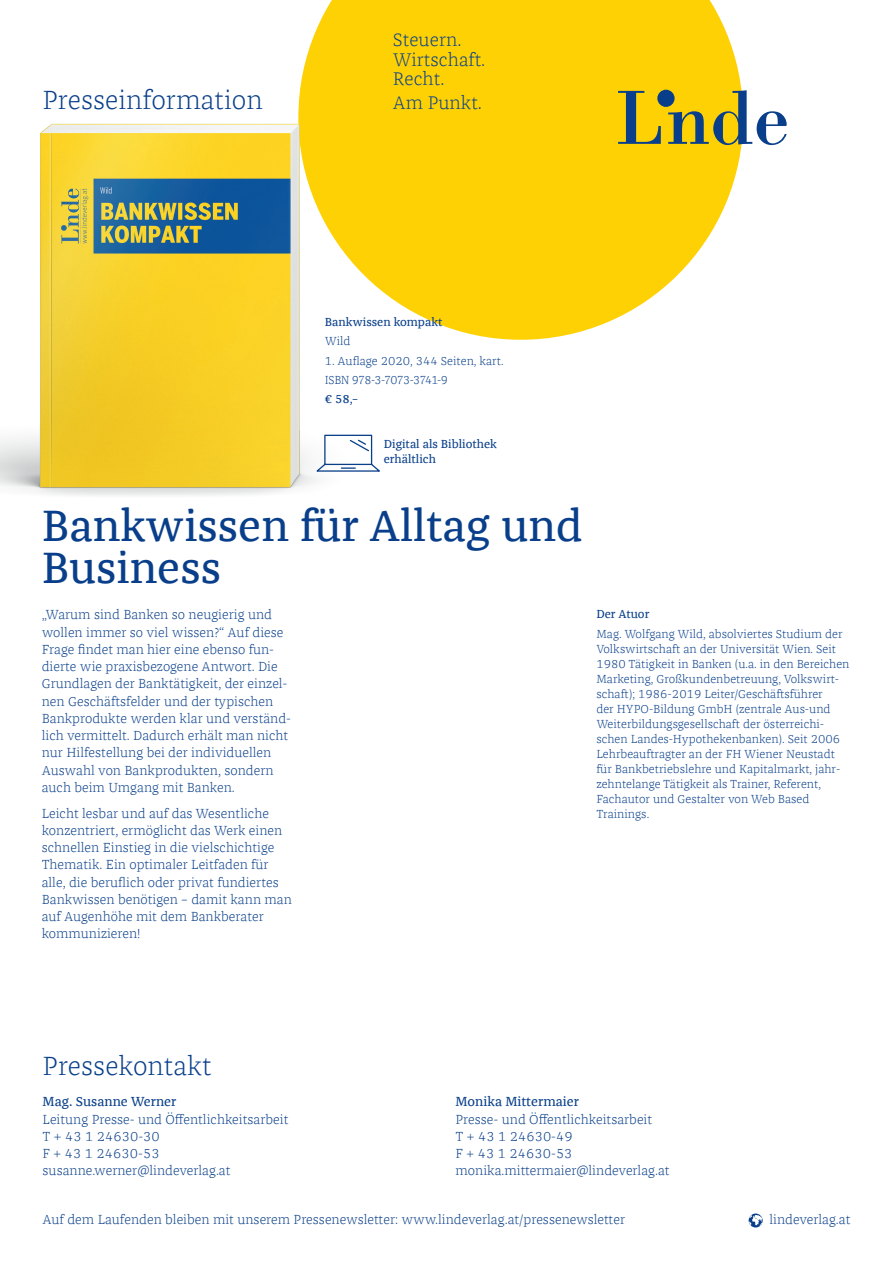
<style>
.page{position:relative;width:893px;height:1263px;background:#fff}
.page>*{position:absolute;margin:0;border:0;box-sizing:border-box;transform-origin:0 0}
.Headline{font:45px/42px "Franziska Offc Pro";color:#093f8a}
.Headline-2{font:300 27px "Franziska Offc Pro";color:#093f8a}
.t1{font:300 18.75px/19.5px "Franziska Offc Pro";color:#093f8a}
.Fließtext{font:300 13.5px/17.2px "Franziska Offc Pro";color:#093f8a}
.Autorentext_bibiogra{font:300 12px/15px "Franziska Offc Pro";color:#093f8a}
.Autorentext_bibiogra-2{font:12px/14.4px "Franziska Offc Pro";color:#093f8a}
.Autorentext_bibiogra-3{font:300 12px "Franziska Offc Pro";letter-spacing:-.06em;color:#093f8a;scale:.96 1}
.s1{font-weight:400}
</style>
<div class="page">
<svg style="left:299px;top:0;width:443px;height:340px;background:#fed725"></svg>
<svg style="left:618px;top:91px;width:43px;height:53px;background:#b0a22f"></svg>
<svg style="left:668px;top:90px;width:119px;height:55px"></svg>
<div style="left:657px;top:90px;width:18px;height:17px;background:#093f8a;border-radius:50%"></div>
<svg style="left:749px;top:1213px;width:14px;height:14px"></svg>
<img style="left:0;top:100px;width:499px;height:396px">
<p class="Headline-2" style="left:43px;top:83px;width:222px">Presseinformation</p>
<p class="t1" style="left:393px;top:30px;width:94px">Steuern.<br>Wirtschaft.<br>Recht.</p>
<p class="t1" style="left:393px;top:92px;width:91px">Am Punkt.</p>
<p class="Autorentext_bibiogra-2" style="left:325px;top:315px;width:119px">Bankwissen kompakt</p>
<p class="Autorentext_bibiogra" style="left:325px;top:334px;width:27px">Wild</p>
<p class="Autorentext_bibiogra" style="left:325px;top:353px;width:180px">1. Auflage 2020, 344 Seiten, kart.</p>
<p class="Autorentext_bibiogra-3" style="left:325px;top:372px;width:130px">ISBN 978-3-7073-3741-9</p>
<p class="Autorentext_bibiogra-2" style="left:325px;top:392px;width:35px">€ 58,–</p>
<p class="Autorentext_bibiogra-2" style="left:384px;top:437px;width:115px">Digital als Bibliothek erhältlich</p>
<p class="Headline" style="left:42px;top:504px;width:542px">Bankwissen für Alltag und<br>Business</p>
<p class="Fließtext" style="left:42px;top:606px;width:251px">„Warum sind Banken so neugierig und wollen immer so viel wissen?“ Auf diese Frage findet man hier eine ebenso fun&shy;dierte wie praxisbezogene Antwort. Die Grundlagen der Banktätigkeit, der einzel&shy;nen Geschäftsfelder und der typischen Bankprodukte werden klar und verständ&shy;lich vermittelt. Dadurch erhält man nicht nur Hilfestellung bei der individuellen Auswahl von Bankprodukten, sondern auch beim Umgang mit Banken.</p>
<p class="Fließtext" style="left:42px;top:804px;width:252px">Leicht lesbar und auf das Wesentliche konzentriert, ermöglicht das Werk einen schnellen Einstieg in die vielschichtige Thematik. Ein optimaler Leitfaden für alle, die beruflich oder privat fundiertes Bankwissen benötigen – damit kann man auf Augenhöhe mit dem Bankberater kommunizieren!</p>
<p class="Autorentext_bibiogra-2" style="left:596px;top:607px;width:55px">Der Atuor</p>
<p class="Autorentext_bibiogra" style="left:596px;top:626px;width:255px">Mag. Wolfgang Wild, absolviertes Studium der Volkswirtschaft an der Universität Wien. Seit 1980 Tätigkeit in Banken (u.a. in den Bereichen Marketing, Großkundenbetreuung, Volkswirt&shy;schaft); 1986-2019 Leiter/Geschäftsführer<br>der HYPO-Bildung GmbH (zentrale Aus-und Weiterbildungsgesellschaft der österreichi&shy;schen Landes-Hypothekenbanken). Seit 2006<br>Lehrbeauftragter an der FH Wiener Neustadt für Bankbetriebslehre und Kapitalmarkt, jahr&shy;zehntelange Tätigkeit als Trainer, Referent, Fachautor und Gestalter von Web Based Trainings.</p>
<p class="Headline-2" style="left:43px;top:1049px;width:170px">Pressekontakt</p>
<p class="Fließtext" style="left:43px;top:1093px;width:247px"><span class="s1">Mag. Susanne Werner<br></span>Leitung Presse- und Öffentlichkeitsarbeit<br>T + 43 1 24630-30<br>F + 43 1 24630-53 susanne.werner@lindeverlag.at</p>
<p class="Fließtext" style="left:456px;top:1093px;width:216px"><span class="s1">Monika Mittermaier<br></span>Presse- und Öffentlichkeitsarbeit<br>T + 43 1 24630-49<br>F + 43 1 24630-53 monika.mittermaier@lindeverlag.at</p>
<p class="Fließtext" style="left:43px;top:1211px;width:584px">Auf dem Laufenden bleiben mit unserem Pressenewsletter: www.lindeverlag.at/pressenewsletter</p>
<p class="Fließtext" style="left:769px;top:1211px;width:83px">lindeverlag.at</p>
</div>
